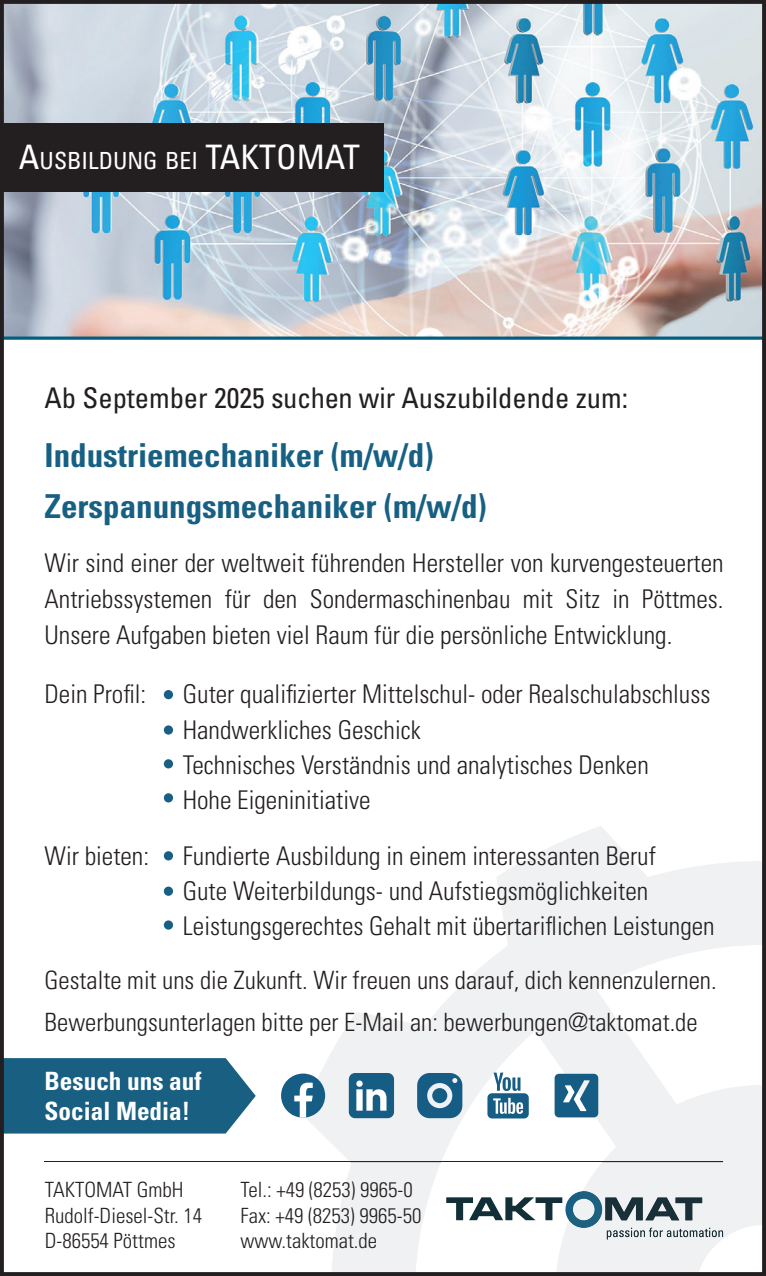
<style>
.page{position:relative;width:766px;height:1276px;background:#fff}
.page>*{position:absolute;margin:0;border:0;box-sizing:border-box;transform-origin:0 0}
.t1{font:700 condensed 33px/51px "Univers LT Std";color:#176083}
.t2{font:condensed 28.5px "Univers LT Std";color:#231f20}
.t3{font:300 condensed 25.8px/35.1px "Univers LT Std";color:#231f20}
.t4{font:300 condensed 25.2px/42px "Univers LT Std";color:#231f20}
.t5{font:700 condensed 25.2px/30.3px "Univers LT Std";color:#fff}
.t6{font:condensed 23.7px "Univers LT Std";color:#fff}
.t7{font:300 condensed 21px "Univers LT Std";color:#231f20}
.s1{font-size:33.6px}
</style>
<div class="page">
<svg style="left:5px;top:5px;width:755px;height:335px;background:#bbccd6"></svg>
<div style="left:0;top:123px;width:383px;height:68px;background:#231f20"></div>
<hr style="left:44px;top:1161px;width:678px;height:1px;background:#231f20">
<svg style="left:302px;top:826px;width:458px;height:445px;fill:#f6f7f8"></svg>
<svg style="left:349px;top:1161px;width:373px;height:1px"></svg>
<svg style="left:446px;top:1191px;width:276px;height:48px"></svg>
<div style="left:164px;top:690px;width:9px;height:9px;background:#176083;border-radius:50%"></div>
<div style="left:164px;top:759px;width:9px;height:9px;background:#176083;border-radius:50%"></div>
<div style="left:164px;top:725px;width:9px;height:9px;background:#176083;border-radius:50%"></div>
<div style="left:164px;top:793px;width:9px;height:9px;background:#176083;border-radius:50%"></div>
<div style="left:164px;top:851px;width:9px;height:9px;background:#176083;border-radius:50%"></div>
<div style="left:164px;top:920px;width:9px;height:9px;background:#176083;border-radius:50%"></div>
<div style="left:164px;top:886px;width:9px;height:10px;background:#176083;border-radius:50%"></div>
<svg style="left:5px;top:1058px;width:251px;height:75px;background:#266889"></svg>
<div style="left:281px;top:1073px;width:44px;height:44px;background:#165d86;border-radius:50%"></div>
<svg style="left:294px;top:1082px;width:18px;height:35px"></svg>
<svg style="left:417px;top:1073px;width:45px;height:45px"></svg>
<div style="left:349px;top:1073px;width:45px;height:45px;background:#165d86;border-radius:6px"></div>
<svg style="left:356px;top:1080px;width:30px;height:30px"></svg>
<svg style="left:554px;top:1073px;width:44px;height:44px;background:#407a9b"></svg>
<svg style="left:487px;top:1072px;width:41px;height:46px"></svg>
<div style="left:0;top:0;width:765px;height:1276px;border:4px solid #231f20"></div>
<p class="t6" style="left:19px;top:146px;width:342px"><span class="s1">A</span>USBILDUNG BEI <span class="s1">TAKTOMAT</span></p>
<p class="t2" style="left:44px;top:379px;width:585px">Ab September 2025 suchen wir Auszubildende zum:</p>
<p class="t1" style="left:44px;top:429px;width:443px">Industriemechaniker (m/w/d)<br>Zerspanungsmechaniker (m/w/d)</p>
<p class="t3" style="left:44px;top:544px;width:680px;line-height:36px;text-align:justify">Wir sind einer der weltweit führenden Hersteller von kurvengesteuerten Antriebssystemen für den Sondermaschinenbau mit Sitz in Pöttmes.<br>Unsere Aufgaben bieten viel Raum für die persönliche Entwicklung.</p>
<p class="t3" style="left:44px;top:677px;width:103px">Dein Profil:</p>
<p class="t3" style="left:183px;top:677px;width:529px">Guter qualifizierter Mittelschul- oder Realschulabschluss Handwerkliches Geschick<br>Technisches Verständnis und analytisches Denken<br>Hohe Eigeninitiative</p>
<p class="t3" style="left:44px;top:838px;width:106px">Wir bieten:</p>
<p class="t3" style="left:183px;top:838px;width:533px">Fundierte Ausbildung in einem interessanten Beruf<br>Gute Weiterbildungs- und Aufstiegsmöglichkeiten<br>Leistungsgerechtes Gehalt mit übertariflichen Leistungen</p>
<p class="t4" style="left:44px;top:958px;width:673px">Gestalte mit uns die Zukunft. Wir freuen uns darauf, dich kennenzulernen.<br>Bewerbungsunterlagen bitte per E-Mail an: bewerbungen@taktomat.de</p>
<p class="t5" style="left:44px;top:1065px;width:158px">Besuch uns auf<br>Social Media!</p>
<p class="t7" style="left:45px;top:1176px;width:140px">TAKTOMAT GmbH</p>
<p class="t7" style="left:240px;top:1176px;width:174px">Tel.: +49 (8253) 9965-0</p>
<p class="t7" style="left:45px;top:1202px;width:159px">Rudolf-Diesel-Str. 14</p>
<p class="t7" style="left:240px;top:1202px;width:182px">Fax: +49 (8253) 9965-50</p>
<p class="t7" style="left:45px;top:1228px;width:132px">D-86554 Pöttmes</p>
<p class="t7" style="left:240px;top:1228px;width:138px">www.taktomat.de</p>
</div>
